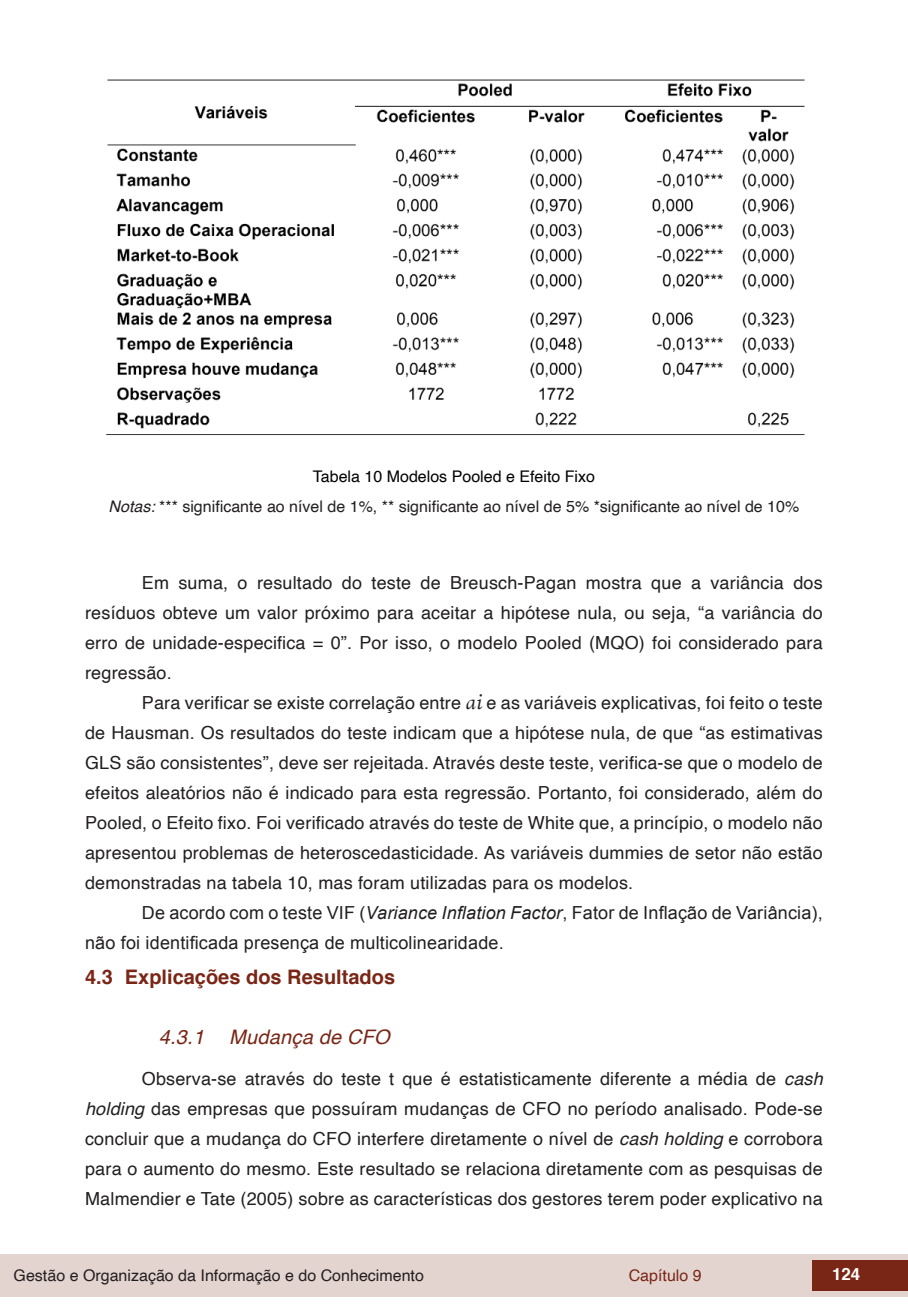
<style>
.page{position:relative;width:908px;height:1304px;background:#fff}
.page>*{position:absolute;margin:0;border:0;box-sizing:border-box;transform-origin:0 0}
.t1{font:700 20px "Helvetica";color:#7a2616}
.t2{font:italic 20px "Helvetica";letter-spacing:.01em;color:#7a2616}
.txt{font:18px/30px "Helvetica";letter-spacing:.01em;color:#231f20;text-align:justify}
.txt-2{font:18px/30px "Arial";letter-spacing:.01em;color:#231f20}
.t3{font:700 16.8px "Helvetica";color:#fff}
.fonte_tab_gra_imag{font:16px "Helvetica";color:#231f20}
.info_tab_graf_imag{font:16px "Helvetica";color:#000}
.t4{font:16px "Helvetica";color:#7a2616}
.s1{font-style:italic}
.s2{font-family:"Apple Chancery";font-size:20px}
.s3{font-family:"Source Serif Variable";font-style:italic;font-size:20px}
</style>
<div class="page">
<div style="left:0;top:1254px;width:906px;height:43px;background:#e4d4d0"></div>
<div style="left:812px;top:1261px;width:95px;height:30px;background:#7a2616"></div>
<img style="left:106px;top:79px;width:698px;height:356px">
<p class="info_tab_graf_imag" style="left:313px;top:464px;width:283px">Tabela 10 Modelos Pooled e Efeito Fixo</p>
<p class="fonte_tab_gra_imag" style="left:108px;top:494px;width:692px"><span class="s1">Notas:</span> *** significante ao nível de 1%, ** significante ao nível de 5% *significante ao nível de 10%</p>
<p class="txt" style="left:85px;top:568px;width:738px;text-indent:57px">Em suma, o resultado do teste de Breusch-Pagan mostra que a variância dos resíduos obteve um valor próximo para aceitar a hipótese nula, ou seja, “a variância do erro de unidade-especifica = 0”. Por isso, o modelo Pooled (MQO) foi considerado para regressão.</p>
<p class="txt" style="left:85px;top:688px;width:739px;text-indent:57px">Para verificar se existe correlação entre <span class="s2">a</span><span class="s3">i</span> e as variáveis explicativas, foi feito o teste de Hausman. Os resultados do teste indicam que a hipótese nula, de que “as estimativas GLS são consistentes”, deve ser rejeitada. Através deste teste, verifica-se que o modelo de efeitos aleatórios não é indicado para esta regressão. Portanto, foi considerado, além do Pooled, o Efeito fixo. Foi verificado através do teste de White que, a princípio, o modelo não apresentou problemas de heteroscedasticidade. As variáveis dummies de setor não estão demonstradas na tabela 10, mas foram utilizadas para os modelos.</p>
<p class="txt-2" style="left:85px;top:898px;width:738px;text-indent:57px">De acordo com o teste VIF (<span class="s1">Variance Inflation Factor</span>, Fator de Inflação de Variância), não foi identificada presença de multicolinearidade.</p>
<p class="t1" style="left:85px;top:961px;width:311px">4.3 Explicações dos Resultados</p>
<p class="t2" style="left:159px;top:1021px;width:47px">4.3.1</p>
<p class="t2" style="left:229px;top:1021px;width:162px">Mudança de CFO</p>
<p class="txt" style="left:85px;top:1064px;width:739px;text-indent:57px">Observa-se através do teste t que é estatisticamente diferente a média de <span class="s1">cash holding</span> das empresas que possuíram mudanças de CFO no período analisado. Pode-se concluir que a mudança do CFO interfere diretamente o nível de <span class="s1">cash holding</span> e corrobora para o aumento do mesmo. Este resultado se relaciona diretamente com as pesquisas de Malmendier e Tate (2005) sobre as características dos gestores terem poder explicativo na</p>
<p class="fonte_tab_gra_imag" style="left:14px;top:1263px;width:412px">Gestão e Organização da Informação e do Conhecimento</p>
<p class="t4" style="left:628px;top:1263px;width:74px">Capítulo 9</p>
<p class="t3" style="left:831px;top:1261px;width:30px">124</p>
</div>
